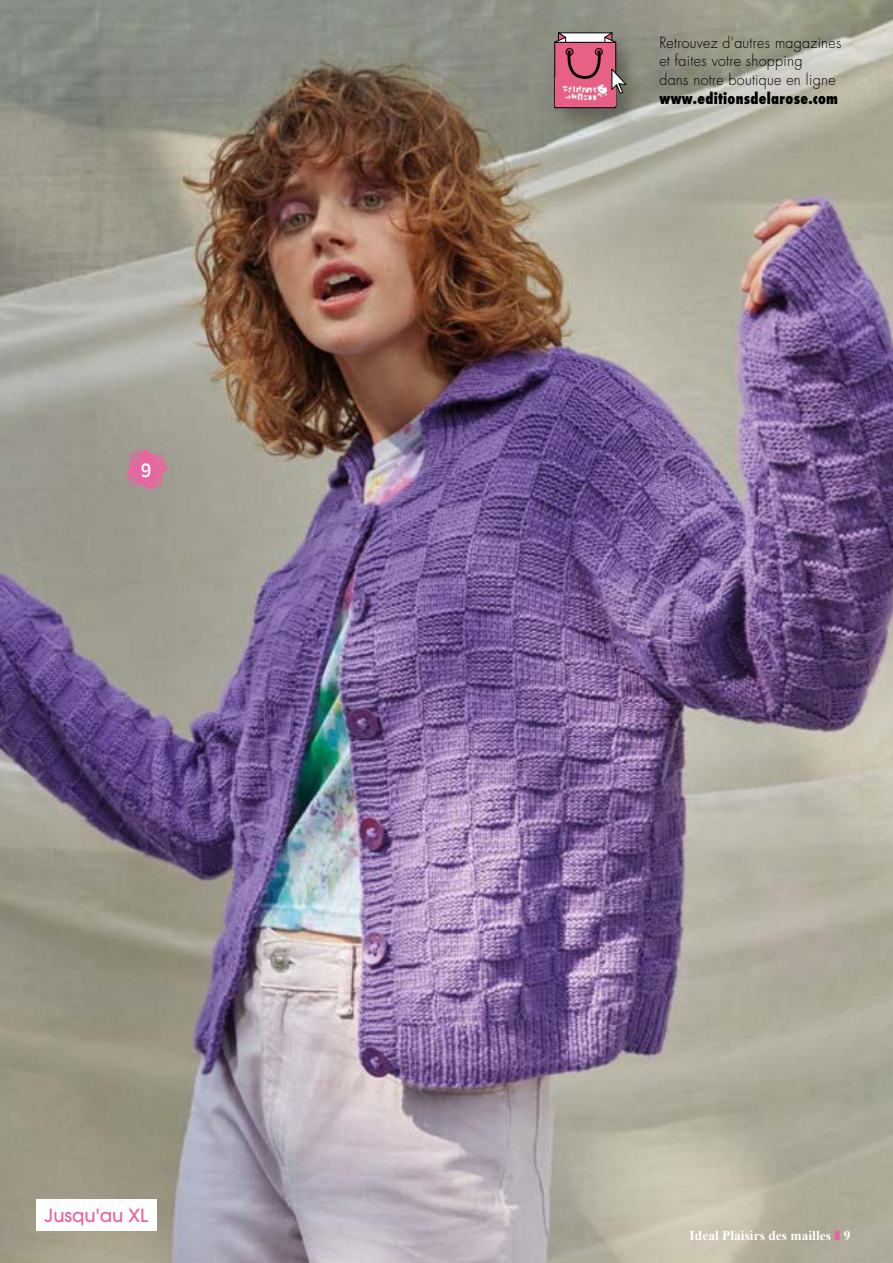
<style>
.page{position:relative;width:893px;height:1263px;background:#fff}
.page>*{position:absolute;margin:0;border:0;box-sizing:border-box;transform-origin:0 0}
.t1{font:500 18px "Avant Garde";color:#ec63a1}
.t2{font:18px "Antique Olive Std";color:#fff}
.t3{font:300 15px/18.8px "Futura";letter-spacing:.02em;color:#000;scale:.95 1}
.t4{font:800 condensed 15px "Futura";letter-spacing:.02em;color:#000;scale:.95 1}
.t5{font:700 13.5px "Times New Roman";color:#fff}
</style>
<div class="page">
<img style="left:0;top:0;width:893px;height:1263px">
<svg style="left:126px;top:449px;width:42px;height:41px;background:#ca7b99"></svg>
<img style="left:544px;top:22px;width:100px;height:110px">
<div style="left:555px;top:42px;width:61px;height:66px;background:#e66183"></div>
<div style="left:554px;top:42px;width:62px;height:66px;border:1px solid #000"></div>
<svg style="left:554px;top:32px;width:64px;height:11px"></svg>
<div style="left:566px;top:48px;width:7px;height:8px;border:1px solid #000;border-radius:50%"></div>
<div style="left:595px;top:48px;width:8px;height:8px;border:1px solid #000;border-radius:50%"></div>
<img style="left:555px;top:77px;width:60px;height:29px">
<svg style="left:565px;top:49px;width:40px;height:31px"></svg>
<svg style="left:611px;top:68px;width:16px;height:26px"></svg>
<div style="left:36px;top:1199px;width:121px;height:31px;background:#fff"></div>
<svg style="left:835px;top:1231px;width:4px;height:9px"></svg>
<p class="t2" style="left:141px;top:459px;width:12px">9</p>
<p class="t1" style="left:45px;top:1204px;width:105px">Jusqu'au XL</p>
<p class="t3" style="left:659px;top:33px;width:193px">Retrouvez d'autres magazines et faites votre shopping<br>dans notre boutique en ligne</p>
<p class="t4" style="left:659px;top:88px;width:190px">www.editionsdelarose.com</p>
<p class="t5" style="left:690px;top:1226px;width:162px">Ideal Plaisirs des mailles 9</p>
</div>
